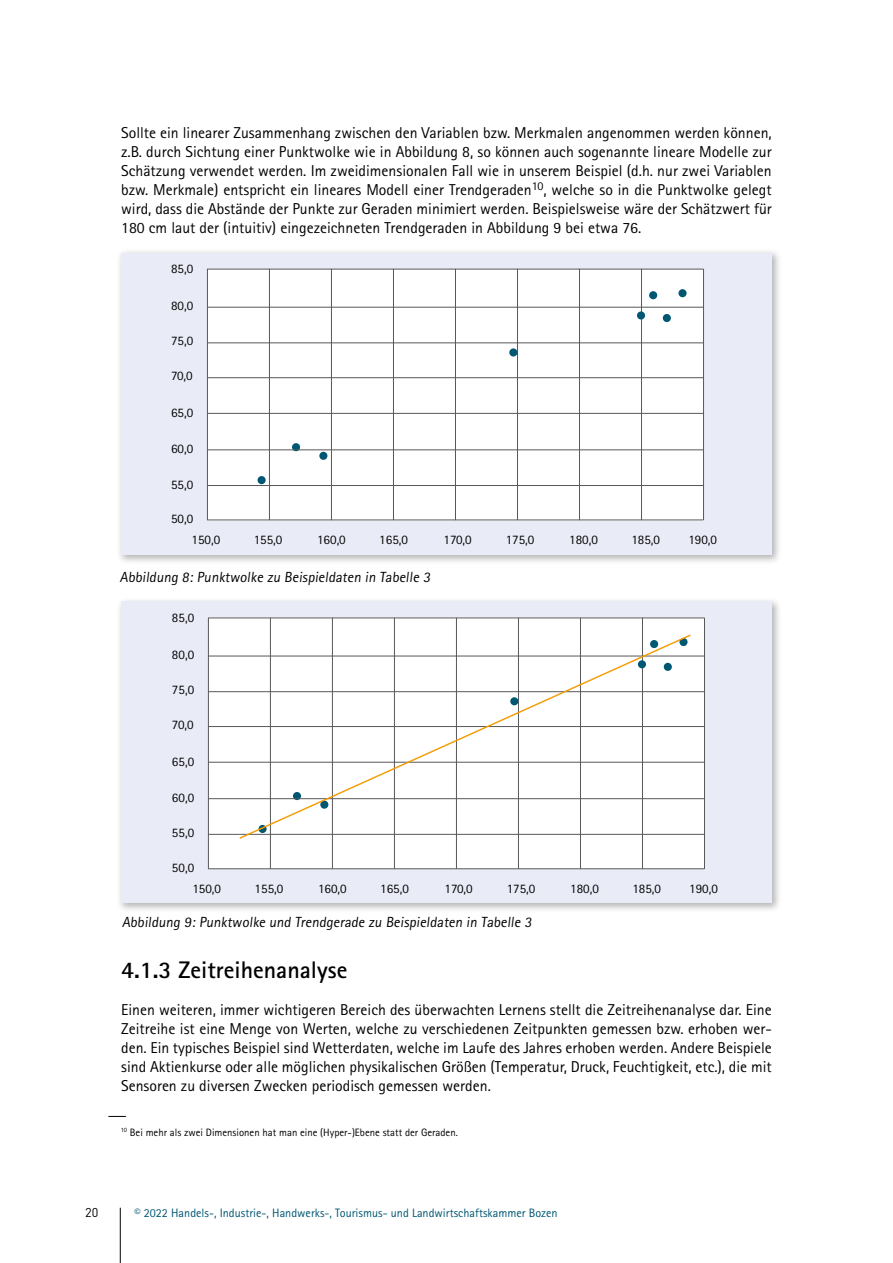
<style>
.page{position:relative;width:893px;height:1263px;background:#fff}
.page>*{position:absolute;margin:0;border:0;box-sizing:border-box;transform-origin:0 0}
.t1{font:700 24px "Rotis Sans Serif Pro";color:#000}
.t2{font:15.75px/18.9px "Rotis Sans Serif Pro";color:#000;text-align:justify}
.t3{font:14.7px "Rotis Sans Serif Pro";color:#000}
.t4{font:13.05px/20.9px "Rotis Sans Serif Pro";color:#000}
.t5{font:12.75px "DINOT";color:#000}
.t6{font:12.15px "Rotis Sans Serif Pro";color:#005772}
.t7{font:10.65px "Rotis Sans Serif Pro";color:#000}
</style>
<div class="page">
<hr style="left:120px;top:1208px;width:1px;height:55px;background:#000">
<svg style="left:108px;top:1116px;width:18px;height:1px"></svg>
<div style="left:116px;top:248px;width:666px;height:316px;background:#000;opacity:.3"></div>
<div style="left:121px;top:253px;width:651px;height:301px;background:#e9ebf6"></div>
<div style="left:207px;top:269px;width:497px;height:251px;background:#fff"></div>
<hr style="left:207px;top:269px;width:1px;height:251px;background:#58585a">
<hr style="left:269px;top:269px;width:1px;height:251px;background:#58585a">
<hr style="left:331px;top:269px;width:1px;height:251px;background:#58585a">
<hr style="left:393px;top:269px;width:1px;height:251px;background:#58585a">
<hr style="left:455px;top:269px;width:1px;height:251px;background:#58585a">
<hr style="left:517px;top:269px;width:1px;height:251px;background:#58585a">
<hr style="left:579px;top:269px;width:1px;height:251px;background:#58585a">
<hr style="left:641px;top:269px;width:1px;height:251px;background:#58585a">
<hr style="left:703px;top:269px;width:1px;height:251px;background:#58585a">
<hr style="left:207px;top:269px;width:496px;height:1px;background:#58585a">
<hr style="left:207px;top:520px;width:496px;height:1px;background:#58585a">
<div style="left:649px;top:291px;width:8px;height:8px;background:#005772;border-radius:50%"></div>
<div style="left:678px;top:289px;width:9px;height:8px;background:#005772;border-radius:50%"></div>
<div style="left:637px;top:311px;width:8px;height:9px;background:#005772;border-radius:50%"></div>
<div style="left:663px;top:314px;width:8px;height:8px;background:#005772;border-radius:50%"></div>
<div style="left:509px;top:348px;width:8px;height:8px;background:#005772;border-radius:50%"></div>
<svg style="left:292px;top:443px;width:8px;height:8px"></svg>
<div style="left:319px;top:452px;width:8px;height:8px;background:#005772;border-radius:50%"></div>
<div style="left:258px;top:476px;width:8px;height:8px;background:#005772;border-radius:50%"></div>
<hr style="left:207px;top:307px;width:496px;height:1px;background:#58585a">
<hr style="left:207px;top:343px;width:496px;height:1px;background:#58585a">
<hr style="left:207px;top:377px;width:496px;height:1px;background:#58585a">
<hr style="left:207px;top:413px;width:496px;height:1px;background:#58585a">
<hr style="left:207px;top:450px;width:496px;height:1px;background:#58585a">
<hr style="left:207px;top:485px;width:496px;height:1px;background:#58585a">
<div style="left:116px;top:597px;width:666px;height:316px;background:#000;opacity:.3"></div>
<div style="left:121px;top:602px;width:651px;height:301px;background:#e9ebf6"></div>
<div style="left:208px;top:618px;width:497px;height:251px;background:#fff"></div>
<hr style="left:208px;top:618px;width:1px;height:251px;background:#58585a">
<hr style="left:270px;top:618px;width:1px;height:251px;background:#58585a">
<hr style="left:332px;top:618px;width:1px;height:251px;background:#58585a">
<hr style="left:394px;top:618px;width:1px;height:251px;background:#58585a">
<hr style="left:456px;top:618px;width:1px;height:251px;background:#58585a">
<hr style="left:518px;top:618px;width:1px;height:251px;background:#58585a">
<hr style="left:580px;top:618px;width:1px;height:251px;background:#58585a">
<hr style="left:642px;top:618px;width:1px;height:251px;background:#58585a">
<hr style="left:704px;top:618px;width:1px;height:251px;background:#58585a">
<hr style="left:208px;top:618px;width:496px;height:1px;background:#58585a">
<hr style="left:208px;top:868px;width:496px;height:1px;background:#58585a">
<hr style="left:208px;top:656px;width:496px;height:1px;background:#58585a">
<hr style="left:208px;top:691px;width:496px;height:1px;background:#58585a">
<hr style="left:208px;top:726px;width:496px;height:1px;background:#58585a">
<hr style="left:208px;top:762px;width:496px;height:1px;background:#58585a">
<hr style="left:208px;top:798px;width:496px;height:1px;background:#58585a">
<hr style="left:208px;top:834px;width:496px;height:1px;background:#58585a">
<svg style="left:238px;top:633px;width:454px;height:207px"></svg>
<p class="t2" style="left:121px;top:124px;width:652px">Sollte ein linearer Zusammenhang zwischen den Variablen bzw. Merkmalen angenommen werden können, z.B. durch Sichtung einer Punktwolke wie in Abbildung 8, so können auch sogenannte lineare Modelle zur Schätzung verwendet werden. Im zweidimensionalen Fall wie in unserem Beispiel (d.h. nur zwei Variablen bzw. Merkmale) entspricht ein lineares Modell einer Trendgeraden<sup>10</sup>, welche so in die Punktwolke gelegt wird, dass die Abstände der Punkte zur Geraden minimiert werden. Beispielsweise wäre der Schätzwert für 180 cm laut der (intuitiv) eingezeichneten Trendgeraden in Abbildung 9 bei etwa 76.</p>
<p class="t4" style="left:171px;top:258px;width:24px">85,0</p>
<p class="t4" style="left:171px;top:295px;width:24px">80,0</p>
<p class="t4" style="left:171px;top:330px;width:24px">75,0</p>
<p class="t4" style="left:171px;top:365px;width:23px">70,0</p>
<p class="t4" style="left:171px;top:402px;width:24px">65,0</p>
<p class="t4" style="left:171px;top:438px;width:24px">60,0</p>
<p class="t4" style="left:171px;top:474px;width:24px">55,0</p>
<p class="t4" style="left:191px;top:508px;width:30px;text-indent:-20px">50,0<br>150,0</p>
<p class="t4" style="left:254px;top:529px;width:30px">155,0</p>
<p class="t4" style="left:317px;top:529px;width:30px">160,0</p>
<p class="t4" style="left:379px;top:529px;width:30px">165,0</p>
<p class="t4" style="left:444px;top:529px;width:30px">170,0</p>
<p class="t4" style="left:506px;top:529px;width:30px">175,0</p>
<p class="t4" style="left:569px;top:529px;width:30px">180,0</p>
<p class="t4" style="left:631px;top:529px;width:30px">185,0</p>
<p class="t4" style="left:688px;top:529px;width:30px">190,0</p>
<p class="t3" style="left:120px;top:568px;width:314px">Abbildung 8: Punktwolke zu Beispieldaten in Tabelle 3</p>
<p class="t4" style="left:172px;top:607px;width:24px">85,0</p>
<p class="t4" style="left:172px;top:644px;width:24px">80,0</p>
<p class="t4" style="left:172px;top:679px;width:24px">75,0</p>
<p class="t4" style="left:172px;top:714px;width:23px">70,0</p>
<p class="t4" style="left:172px;top:751px;width:24px">65,0</p>
<p class="t4" style="left:172px;top:787px;width:24px">60,0</p>
<p class="t4" style="left:172px;top:823px;width:24px">55,0</p>
<p class="t4" style="left:192px;top:857px;width:30px;text-indent:-20px">50,0<br>150,0</p>
<p class="t4" style="left:255px;top:878px;width:30px">155,0</p>
<p class="t4" style="left:318px;top:878px;width:30px">160,0</p>
<p class="t4" style="left:380px;top:878px;width:30px">165,0</p>
<p class="t4" style="left:444px;top:878px;width:30px">170,0</p>
<p class="t4" style="left:507px;top:878px;width:30px">175,0</p>
<p class="t4" style="left:570px;top:878px;width:30px">180,0</p>
<p class="t4" style="left:632px;top:878px;width:30px">185,0</p>
<p class="t4" style="left:689px;top:878px;width:30px">190,0</p>
<p class="t3" style="left:122px;top:914px;width:413px">Abbildung 9: Punktwolke und Trendgerade zu Beispieldaten in Tabelle 3</p>
<h1 class="t1" style="left:121px;top:954px;width:228px">4.1.3 Zeitreihenanalyse</h1>
<p class="t2" style="left:121px;top:1001px;width:652px">Einen weiteren, immer wichtigeren Bereich des überwachten Lernens stellt die Zeitreihenanalyse dar. Eine Zeitreihe ist eine Menge von Werten, welche zu verschiedenen Zeitpunkten gemessen bzw. erhoben wer&shy;den. Ein typisches Beispiel sind Wetterdaten, welche im Laufe des Jahres erhoben werden. Andere Beispiele sind Aktienkurse oder alle möglichen physikalischen Größen (Temperatur, Druck, Feuchtigkeit, etc.), die mit Sensoren zu diversen Zwecken periodisch gemessen werden.</p>
<p class="t7" style="left:121px;top:1126px;width:339px"><sup>10</sup> Bei mehr als zwei Dimensionen hat man eine (Hyper-)Ebene statt der Geraden.</p>
<p class="t5" style="left:85px;top:1205px;width:15px">20</p>
<p class="t6" style="left:135px;top:1205px;width:425px">© 2022 Handels-, Industrie-, Handwerks-, Tourismus- und Landwirtschaftskammer Bozen</p>
</div>
